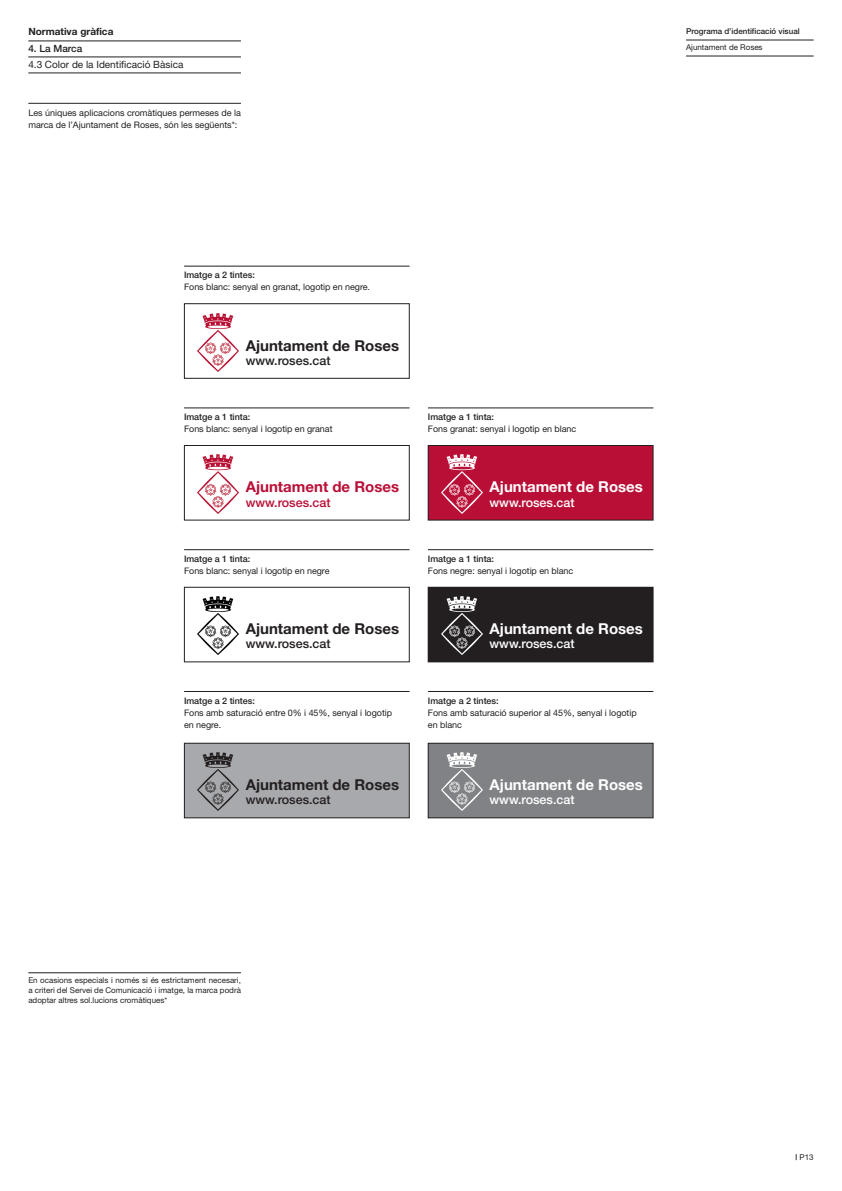
<style>
.page{position:relative;width:842px;height:1191px;background:#fff}
.page>*{position:absolute;margin:0;border:0;box-sizing:border-box;transform-origin:0 0}
.t1{font:700 15px "Helvetica Neue";color:#231f20}
.t2{font:700 15px "Helvetica Neue";color:#fff}
.t3{font:700 15px "Helvetica Neue";color:#b90f36}
.t4{font:500 12.5px "Helvetica Neue";color:#231f20}
.t5{font:500 12.5px "Helvetica Neue";color:#fff}
.t6{font:500 12.5px "Helvetica Neue";color:#b90f36}
.t7{font:10px "Helvetica Neue";color:#231f20}
.t8{font:700 10px "Helvetica Neue";color:#231f20}
.t9{font:500 10px "Helvetica Neue";color:#231f20}
.t10{font:9px/12px "Helvetica Neue";letter-spacing:-.005em;color:#231f20}
.t11{font:500 9px "Helvetica Neue";letter-spacing:-.005em;color:#231f20}
.t12{font:8px/10px "Helvetica Neue";color:#231f20;text-align:justify}
.t13{font:500 8px "Helvetica Neue";color:#231f20}
.s1{font-weight:700}
</style>
<div class="page">
<div style="left:184px;top:743px;width:225px;height:75px;background:#a8a9ad"></div>
<div style="left:184px;top:743px;width:226px;height:75px;border:1px solid #231f20"></div>
<hr style="left:28px;top:41px;width:213px;height:1px;background:#231f20">
<hr style="left:28px;top:57px;width:213px;height:1px;background:#231f20">
<hr style="left:28px;top:73px;width:213px;height:1px;background:#231f20">
<hr style="left:28px;top:103px;width:213px;height:1px;background:#231f20">
<hr style="left:28px;top:972px;width:213px;height:1px;background:#231f20">
<hr style="left:686px;top:40px;width:128px;height:1px;background:#231f20">
<hr style="left:686px;top:56px;width:128px;height:1px;background:#231f20">
<img style="left:197px;top:313px;width:42px;height:58px">
<div style="left:184px;top:303px;width:226px;height:75px;border:1px solid #231f20"></div>
<hr style="left:184px;top:266px;width:226px;height:1px;background:#231f20">
<div style="left:428px;top:445px;width:225px;height:75px;background:#b90f36"></div>
<div style="left:428px;top:445px;width:225px;height:75px;border:1px solid #231f20"></div>
<img style="left:197px;top:455px;width:42px;height:58px">
<div style="left:184px;top:445px;width:226px;height:75px;border:1px solid #231f20"></div>
<hr style="left:184px;top:407px;width:226px;height:1px;background:#231f20">
<img style="left:441px;top:455px;width:42px;height:58px">
<hr style="left:428px;top:407px;width:225px;height:1px;background:#231f20">
<div style="left:428px;top:587px;width:225px;height:74px;background:#231f20"></div>
<div style="left:428px;top:587px;width:225px;height:75px;border:1px solid #231f20"></div>
<img style="left:197px;top:596px;width:42px;height:59px">
<div style="left:184px;top:587px;width:226px;height:75px;border:1px solid #231f20"></div>
<hr style="left:184px;top:549px;width:226px;height:1px;background:#231f20">
<img style="left:441px;top:597px;width:42px;height:58px">
<hr style="left:428px;top:549px;width:225px;height:1px;background:#231f20">
<div style="left:428px;top:743px;width:225px;height:75px;background:#808285"></div>
<div style="left:428px;top:743px;width:225px;height:75px;border:1px solid #231f20"></div>
<img style="left:197px;top:752px;width:42px;height:59px">
<hr style="left:184px;top:691px;width:226px;height:1px;background:#231f20">
<img style="left:441px;top:752px;width:42px;height:59px">
<hr style="left:428px;top:691px;width:225px;height:1px;background:#231f20">
<p class="t8" style="left:28px;top:28px;width:87px">Normativa gràfica</p>
<p class="t9" style="left:28px;top:44px;width:56px">4. La Marca</p>
<p class="t7" style="left:28px;top:60px;width:157px">4.3 Color de la Identificació Bàsica</p>
<p class="t10" style="left:28px;top:107px;width:214px">Les úniques aplicacions cromàtiques permeses de la marca de l’Ajuntament de Roses, són les següents*:</p>
<p class="t13" style="left:686px;top:28px;width:115px">Programa d’identificació visual</p>
<p class="t12" style="left:686px;top:43px;width:78px">Ajuntament de Roses</p>
<p class="t11" style="left:184px;top:272px;width:72px">Imatge a 2 tintes:</p>
<p class="t10" style="left:184px;top:282px;width:187px">Fons blanc: senyal en granat, logotip en negre.</p>
<h1 class="t1" style="left:246px;top:340px;width:155px">Ajuntament de Roses</h1>
<h2 class="t4" style="left:246px;top:356px;width:86px">www.roses.cat</h2>
<p class="t11" style="left:184px;top:414px;width:68px">Imatge a 1 tinta:</p>
<p class="t10" style="left:184px;top:424px;width:150px">Fons blanc: senyal i logotip en granat</p>
<p class="t11" style="left:428px;top:414px;width:68px">Imatge a 1 tinta:</p>
<p class="t10" style="left:428px;top:424px;width:150px">Fons granat: senyal i logotip en blanc</p>
<h1 class="t3" style="left:246px;top:481px;width:155px">Ajuntament de Roses</h1>
<h2 class="t6" style="left:246px;top:497px;width:86px">www.roses.cat</h2>
<h1 class="t2" style="left:490px;top:481px;width:155px">Ajuntament de Roses</h1>
<h2 class="t5" style="left:490px;top:497px;width:86px">www.roses.cat</h2>
<p class="t11" style="left:184px;top:555px;width:68px">Imatge a 1 tinta:</p>
<p class="t10" style="left:184px;top:565px;width:147px">Fons blanc: senyal i logotip en negre</p>
<p class="t11" style="left:428px;top:555px;width:68px">Imatge a 1 tinta:</p>
<p class="t10" style="left:428px;top:565px;width:147px">Fons negre: senyal i logotip en blanc</p>
<h1 class="t1" style="left:246px;top:623px;width:155px">Ajuntament de Roses</h1>
<h2 class="t4" style="left:246px;top:639px;width:86px">www.roses.cat</h2>
<h1 class="t2" style="left:490px;top:623px;width:155px">Ajuntament de Roses</h1>
<h2 class="t5" style="left:490px;top:639px;width:86px">www.roses.cat</h2>
<p class="t11" style="left:184px;top:697px;width:72px">Imatge a 2 tintes:</p>
<p class="t10" style="left:184px;top:707px;width:209px">Fons amb saturació entre 0% i 45%, senyal i logotip en negre.</p>
<p class="t11" style="left:428px;top:697px;width:72px">Imatge a 2 tintes:</p>
<p class="t10" style="left:428px;top:707px;width:210px">Fons amb saturació superior al 45%, senyal i logotip en blanc</p>
<h1 class="t1" style="left:246px;top:779px;width:155px">Ajuntament de Roses</h1>
<h2 class="t4" style="left:246px;top:795px;width:86px">www.roses.cat</h2>
<h1 class="t2" style="left:490px;top:779px;width:155px">Ajuntament de Roses</h1>
<h2 class="t5" style="left:490px;top:795px;width:86px">www.roses.cat</h2>
<p class="t12" style="left:28px;top:976px;width:214px">En ocasions especials i només si és estrictament necesari, a criteri del Servei de Comunicació i imatge, la marca podrà adoptar altres sol.lucions cromàtiques*</p>
<p class="t12" style="left:795px;top:1152px;width:20px"><span class="s1">|</span> P13</p>
</div>
